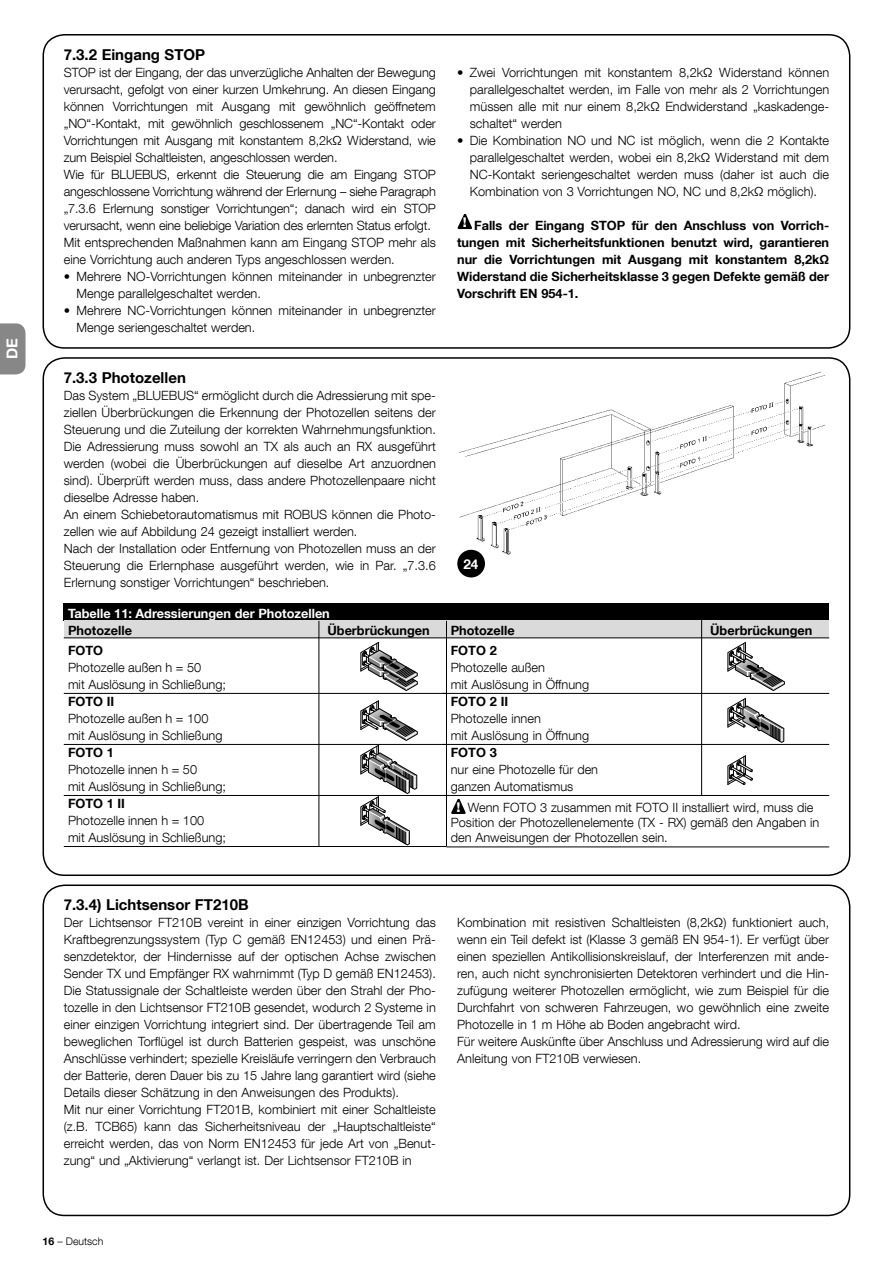
<style>
.page{position:relative;width:893px;height:1263px;background:#fff}
.page>*{position:absolute;margin:0;border:0;box-sizing:border-box;transform-origin:0 0}
.t1{font:700 15px "Helvetica Neue LT Com";color:#000}
.t2{font:700 15px "Helvetica Neue LT Com";color:#fff}
.t3{font:700 13.5px "Helvetica Neue LT Com";color:#fff}
.t4{font:300 12.75px/17px "Helvetica Neue LT Com";color:#000}
.t5{font:700 12.75px/17px "Helvetica Neue LT Com";color:#000;text-align:justify}
.t6{font:700 12.75px "Helvetica Neue LT Com";color:#fff}
.t7{font:300 10.5px "Helvetica Neue LT Com";color:#000}
.s1{font-family:"Helvetica Neue";font-weight:800;font-size:13.5px;color:#fff}
.s2{font-weight:700}
</style>
<div class="page">
<svg style="left:0;top:323px;width:26px;height:51px"></svg>
<div style="left:43px;top:34px;width:807px;height:315px;border:2px solid #000;border-radius:21px"></div>
<svg style="left:457px;top:214px;width:15px;height:16px"></svg>
<hr style="left:64px;top:693px;width:382px;height:1px;background:#000">
<hr style="left:64px;top:744px;width:382px;height:1px;background:#000">
<hr style="left:64px;top:795px;width:382px;height:1px;background:#000">
<hr style="left:64px;top:846px;width:382px;height:1px;background:#000">
<hr style="left:442px;top:693px;width:387px;height:1px;background:#000">
<hr style="left:442px;top:744px;width:387px;height:1px;background:#000">
<hr style="left:442px;top:795px;width:387px;height:1px;background:#000">
<hr style="left:446px;top:847px;width:383px;height:1px;background:#000">
<svg style="left:451px;top:799px;width:15px;height:15px"></svg>
<div style="left:43px;top:884px;width:807px;height:332px;border:2px solid #000;border-radius:21px"></div>
<div style="left:457px;top:550px;width:28px;height:27px;background:#000;border-radius:50%"></div>
<img style="left:458px;top:371px;width:367px;height:187px">
<div style="left:64px;top:604px;width:765px;height:17px;background:#000"></div>
<div style="left:64px;top:621px;width:382px;height:17px;background:#dadada"></div>
<div style="left:446px;top:621px;width:383px;height:17px;background:#dadada"></div>
<hr style="left:319px;top:621px;width:1px;height:225px;background:#000">
<hr style="left:446px;top:621px;width:1px;height:225px;background:#000">
<hr style="left:701px;top:617px;width:1px;height:178px;background:#000">
<hr style="left:64px;top:638px;width:765px;height:1px;background:#000">
<svg style="left:361px;top:642px;width:57px;height:49px"></svg>
<svg style="left:361px;top:700px;width:57px;height:145px"></svg>
<svg style="left:728px;top:642px;width:57px;height:49px"></svg>
<svg style="left:728px;top:698px;width:56px;height:45px"></svg>
<svg style="left:728px;top:755px;width:25px;height:30px"></svg>
<p class="t2" style="left:3px;top:359px;width:22px;rotate:-90deg">DE</p>
<p class="t1" style="left:64px;top:45px;width:143px">7.3.2 Eingang STOP</p>
<p class="t4" style="left:64px;top:63px;width:374px">STOP ist der Eingang, der das unverzügliche Anhalten der Bewegung verursacht, gefolgt von einer kurzen Umkehrung. An diesen Eingang können Vorrichtungen mit Ausgang mit gewöhnlich geöffnetem „NO“-Kontakt, mit gewöhnlich geschlossenem „NC“-Kontakt oder Vorrichtungen mit Ausgang mit konstantem 8,2kΩ Widerstand, wie zum Beispiel Schaltleisten, angeschlossen werden.<br>Wie für BLUEBUS, erkennt die Steuerung die am Eingang STOP angeschlossene Vorrichtung während der Erlernung – siehe Paragraph „7.3.6 Erlernung sonstiger Vorrichtungen“; danach wird ein STOP verursacht, wenn eine beliebige Variation des erlernten Status erfolgt.<br>Mit entsprechenden Maßnahmen kann am Eingang STOP mehr als eine Vorrichtung auch anderen Typs angeschlossen werden.</p>
<p class="t4" style="left:77px;top:267px;width:361px;text-indent:-13px">• Mehrere NO-Vorrichtungen können miteinander in unbegrenzter<br>Menge parallelgeschaltet werden.</p>
<p class="t4" style="left:77px;top:301px;width:361px;text-indent:-13px">• Mehrere NC-Vorrichtungen können miteinander in unbegrenzter<br>Menge seriengeschaltet werden.</p>
<p class="t1" style="left:64px;top:368px;width:124px">7.3.3 Photozellen</p>
<p class="t4" style="left:64px;top:386px;width:374px">Das System „BLUEBUS“ ermöglicht durch die Adressierung mit spe&shy;ziellen Überbrückungen die Erkennung der Photozellen seitens der Steuerung und die Zuteilung der korrekten Wahrnehmungsfunktion.<br>Die Adressierung muss sowohl an TX als auch an RX ausgeführt werden (wobei die Überbrückungen auf dieselbe Art anzuordnen sind). Überprüft werden muss, dass andere Photozellenpaare nicht dieselbe Adresse haben.<br>An einem Schiebetorautomatismus mit ROBUS können die Photo&shy;zellen wie auf Abbildung 24 gezeigt installiert werden.<br>Nach der Installation oder Entfernung von Photozellen muss an der Steuerung die Erlernphase ausgeführt werden, wie in Par. „7.3.6<br>Erlernung sonstiger Vorrichtungen“ beschrieben.</p>
<p class="t4" style="left:470px;top:63px;width:361px;text-align:justify;text-indent:-13px">• Zwei Vorrichtungen mit konstantem 8,2kΩ Widerstand können parallelgeschaltet werden, im Falle von mehr als 2 Vorrichtungen müssen alle mit nur einem 8,2kΩ Endwiderstand „kaskadenge&shy;schaltet“ werden</p>
<p class="t4" style="left:470px;top:131px;width:361px;text-align:justify;text-indent:-13px">• Die Kombination NO und NC ist möglich, wenn die 2 Kontakte parallelgeschaltet werden, wobei ein 8,2kΩ Widerstand mit dem NC-Kontakt seriengeschaltet werden muss (daher ist auch die Kombination von 3 Vorrichtungen NO, NC und 8,2kΩ möglich).</p>
<p class="t5" style="left:457px;top:216px;width:374px;text-indent:6px"><sup>!</sup> Falls der Eingang STOP für den Anschluss von Vorrich&shy;tungen mit Sicherheitsfunktionen benutzt wird, garantieren nur die Vorrichtungen mit Ausgang mit konstantem 8,2kΩ Widerstand die Sicherheitsklasse 3 gegen Defekte gemäß der Vorschrift EN 954-1.</p>
<p class="t3" style="left:463px;top:555px;width:17px">24</p>
<p class="t6" style="left:68px;top:605px;width:263px">Tabelle 11: Adressierungen der Photozellen</p>
<p class="t5" style="left:68px;top:621px;width:65px">Photozelle</p>
<p class="t5" style="left:327px;top:621px;width:104px">Überbrückungen</p>
<p class="t5" style="left:451px;top:621px;width:65px">Photozelle</p>
<p class="t5" style="left:710px;top:621px;width:104px">Überbrückungen</p>
<p class="t5" style="left:68px;top:641px;width:37px">FOTO</p>
<p class="t4" style="left:68px;top:659px;width:159px">Photozelle außen h = 50<br>mit Auslösung in Schließung;</p>
<p class="t5" style="left:68px;top:692px;width:48px">FOTO II</p>
<p class="t4" style="left:68px;top:710px;width:156px">Photozelle außen h = 100 mit Auslösung in Schließung</p>
<p class="t5" style="left:68px;top:743px;width:47px">FOTO 1</p>
<p class="t4" style="left:68px;top:761px;width:159px">Photozelle innen h = 50<br>mit Auslösung in Schließung;</p>
<p class="t5" style="left:68px;top:795px;width:58px">FOTO 1 II</p>
<p class="t4" style="left:68px;top:812px;width:159px">Photozelle innen h = 100<br>mit Auslösung in Schließung;</p>
<p class="t5" style="left:451px;top:641px;width:48px">FOTO 2</p>
<p class="t4" style="left:451px;top:659px;width:140px">Photozelle außen<br>mit Auslösung in Öffnung</p>
<p class="t5" style="left:451px;top:692px;width:59px">FOTO 2 II</p>
<p class="t4" style="left:451px;top:710px;width:140px">Photozelle innen<br>mit Auslösung in Öffnung</p>
<p class="t5" style="left:451px;top:743px;width:48px">FOTO 3</p>
<p class="t4" style="left:451px;top:761px;width:149px">nur eine Photozelle für den ganzen Automatismus</p>
<p class="t4" style="left:451px;top:799px;width:370px;line-height:15.3px;text-indent:6px"><span class="s1">!</span> Wenn FOTO 3 zusammen mit FOTO II installiert wird, muss die<br>Position der Photozellenelemente (TX - RX) gemäß den Angaben in den Anweisungen der Photozellen sein.</p>
<p class="t1" style="left:64px;top:895px;width:186px">7.3.4) Lichtsensor FT210B</p>
<p class="t4" style="left:64px;top:914px;width:374px">Der Lichtsensor FT210B vereint in einer einzigen Vorrichtung das Kraftbegrenzungssystem (Typ C gemäß EN12453) und einen Prä&shy;senzdetektor, der Hindernisse auf der optischen Achse zwischen Sender TX und Empfänger RX wahrnimmt (Typ D gemäß EN12453).<br>Die Statussignale der Schaltleiste werden über den Strahl der Pho&shy;tozelle in den Lichtsensor FT210B gesendet, wodurch 2 Systeme in einer einzigen Vorrichtung integriert sind. Der übertragende Teil am beweglichen Torflügel ist durch Batterien gespeist, was unschöne Anschlüsse verhindert; spezielle Kreisläufe verringern den Verbrauch der Batterie, deren Dauer bis zu 15 Jahre lang garantiert wird (siehe Details dieser Schätzung in den Anweisungen des Produkts).<br>Mit nur einer Vorrichtung FT201B, kombiniert mit einer Schaltleiste (z.B. TCB65) kann das Sicherheitsniveau der „Hauptschaltleiste“ erreicht werden, das von Norm EN12453 für jede Art von „Benut&shy;zung“ und „Aktivierung“ verlangt ist. Der Lichtsensor FT210B in</p>
<p class="t4" style="left:457px;top:914px;width:374px">Kombination mit resistiven Schaltleisten (8,2kΩ) funktioniert auch, wenn ein Teil defekt ist (Klasse 3 gemäß EN 954-1). Er verfügt über einen speziellen Antikollisionskreislauf, der Interferenzen mit ande&shy;ren, auch nicht synchronisierten Detektoren verhindert und die Hin&shy;zufügung weiterer Photozellen ermöglicht, wie zum Beispiel für die Durchfahrt von schweren Fahrzeugen, wo gewöhnlich eine zweite Photozelle in 1 m Höhe ab Boden angebracht wird.<br>Für weitere Auskünfte über Anschluss und Adressierung wird auf die Anleitung von FT210B verwiesen.</p>
<p class="t7" style="left:43px;top:1235px;width:62px"><span class="s2">16</span> – Deutsch</p>
</div>
